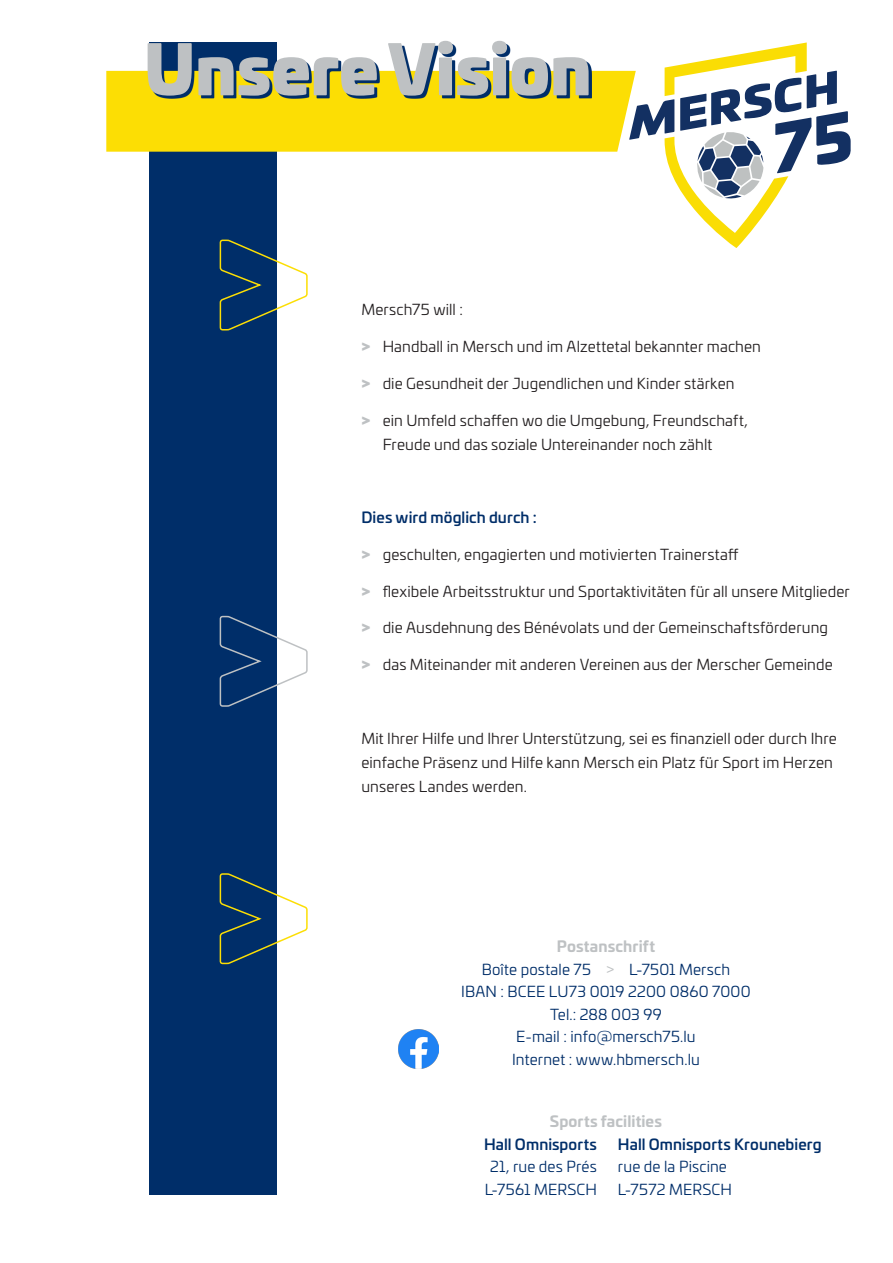
<style>
.page{position:relative;width:893px;height:1263px;background:#fff}
.page>*{position:absolute;margin:0;border:0;box-sizing:border-box;transform-origin:0 0}
.t1{font:900 66px "Univia Pro";color:#bec1c3}
.t2{font:15px/24px "Univia Pro";letter-spacing:.01em;color:#231f20}
.t3{font:15px "Univia Pro";letter-spacing:.01em;color:#002e69}
.t4{font:500 15px "Univia Pro";letter-spacing:.005em;color:#002e69}
.t5{font:700 15px "Univia Pro";letter-spacing:.01em;color:#bec1c3}
.s1{font-weight:900;color:#bec1c3}
.s2{color:#bec1c3}
</style>
<div class="page">
<div style="left:149px;top:43px;width:127px;height:1152px;background:#002e69"></div>
<svg style="left:106px;top:43px;width:744px;height:288px"></svg>
<svg style="left:219px;top:615px;width:89px;height:92px"></svg>
<svg style="left:219px;top:872px;width:89px;height:93px"></svg>
<svg style="left:151px;top:44px;width:441px;height:55px;fill:#002e69"></svg>
<img style="left:398px;top:1029px;width:40px;height:40px">
<p class="t1" style="left:144px;top:14px;width:449px">Unsere Vision</p>
<p class="t2" style="left:361px;top:297px;width:103px">Mersch75 will :</p>
<p class="t2" style="left:361px;top:334px;width:401px"><span class="s1">&gt;</span> Handball in Mersch und im Alzettetal bekannter machen</p>
<p class="t2" style="left:361px;top:371px;width:375px"><span class="s1">&gt;</span> die Gesundheit der Jugendlichen und Kinder stärken</p>
<p class="t2" style="left:383px;top:407px;width:367px;text-indent:-21px"><span class="s1">&gt;</span> ein Umfeld schaffen wo die Umgebung, Freundschaft,<br>Freude und das soziale Untereinander noch zählt</p>
<p class="t4" style="left:361px;top:506px;width:177px">Dies wird möglich durch :</p>
<p class="t2" style="left:361px;top:542px;width:379px"><span class="s1">&gt;</span> geschulten, engagierten und motivierten Trainerstaff</p>
<p class="t2" style="left:361px;top:578px;width:490px"><span class="s1">&gt;</span> flexibele Arbeitsstruktur und Sportaktivitäten für all unsere Mitglieder</p>
<p class="t2" style="left:361px;top:615px;width:468px"><span class="s1">&gt;</span> die Ausdehnung des Bénévolats und der Gemeinschaftsförderung</p>
<p class="t2" style="left:361px;top:652px;width:473px"><span class="s1">&gt;</span> das Miteinander mit anderen Vereinen aus der Merscher Gemeinde</p>
<p class="t2" style="left:361px;top:725px;width:477px">Mit Ihrer Hilfe und Ihrer Unterstützung, sei es finanziell oder durch Ihre einfache Präsenz und Hilfe kann Mersch ein Platz für Sport im Herzen unseres Landes werden.</p>
<p class="t5" style="left:557px;top:934px;width:100px">Postanschrift</p>
<p class="t3" style="left:482px;top:958px;width:250px">Boîte postale 75 <span class="s2">&gt;</span> L-7501 Mersch</p>
<p class="t3" style="left:461px;top:980px;width:291px">IBAN : BCEE LU73 0019 2200 0860 7000</p>
<p class="t3" style="left:550px;top:1003px;width:113px">Tel.: 288 003 99</p>
<p class="t3" style="left:516px;top:1025px;width:181px">E-mail : info@mersch75.lu</p>
<p class="t3" style="left:512px;top:1048px;width:189px">Internet : www.hbmersch.lu</p>
<p class="t5" style="left:550px;top:1110px;width:114px">Sports facilities</p>
<p class="t4" style="left:484px;top:1133px;width:114px">Hall Omnisports</p>
<p class="t4" style="left:618px;top:1133px;width:205px">Hall Omnisports Krounebierg</p>
<p class="t3" style="left:490px;top:1156px;width:108px">21, rue des Prés</p>
<p class="t3" style="left:618px;top:1156px;width:110px">rue de la Piscine</p>
<p class="t3" style="left:485px;top:1178px;width:114px">L-7561 MERSCH</p>
<p class="t3" style="left:618px;top:1178px;width:116px">L-7572 MERSCH</p>
</div>
